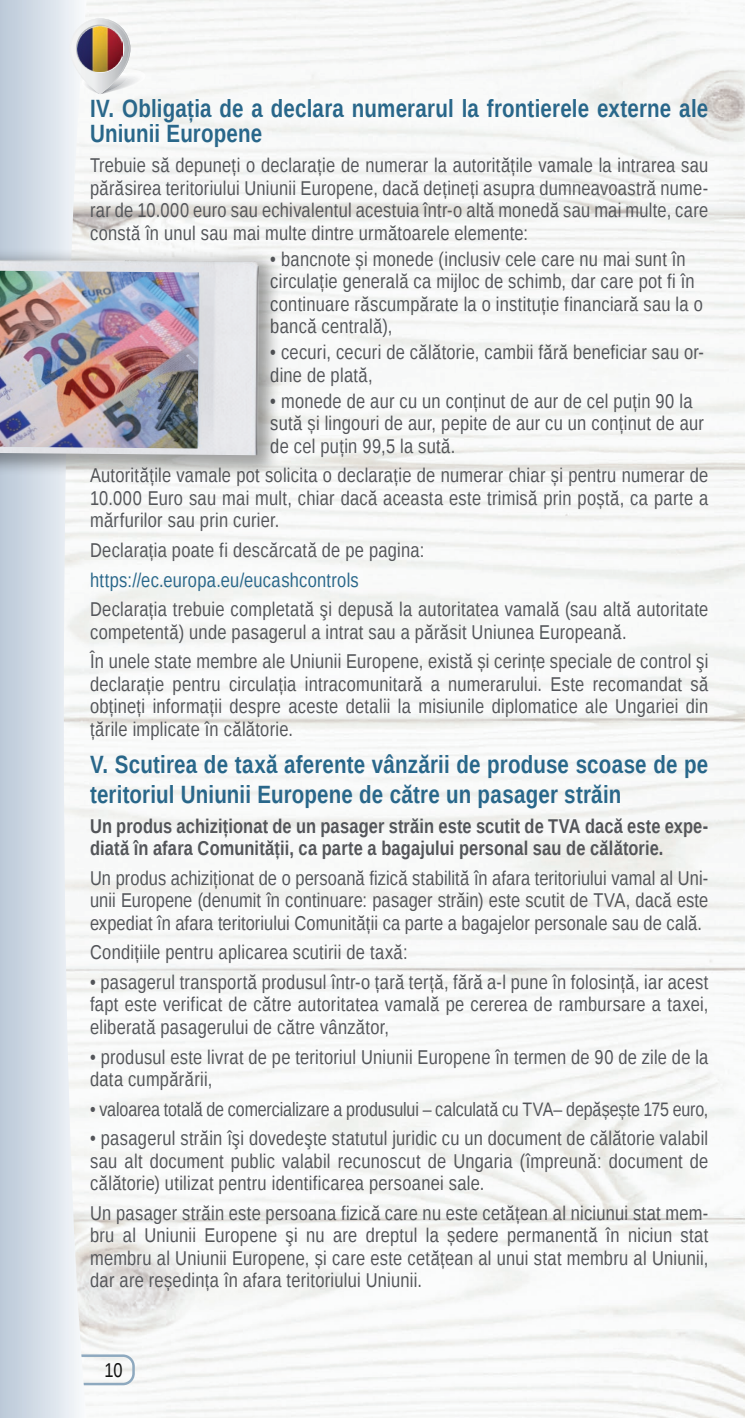
<style>
.page{position:relative;width:745px;height:1418px;background:#fff}
.page>*{position:absolute;margin:0;border:0;box-sizing:border-box;transform-origin:0 0}
.kenyérszöveg_PP{font:700 25px/25px "Liberation Sans Narrow";letter-spacing:.005em;color:#29678a}
.kenyérszöveg_PP-2{font:20px/22.5px "Liberation Sans Narrow";letter-spacing:.015em;color:#535559;text-align:justify}
.kenyérszöveg_PP-3{font:700 20px/22.5px "Liberation Sans Narrow";letter-spacing:.005em;color:#535559}
.kenyérszöveg_PP-4{font:20px "Liberation Sans Narrow";letter-spacing:.015em;color:#29678a}
.t1{font:20px "Liberation Sans Narrow";color:#111211}
.kenyérszöveg_PP-5{font:19.5px "Liberation Sans Narrow";letter-spacing:-.005em;color:#535559}
</style>
<div class="page">
<div style="left:0;top:1354px;width:135px;height:31px;border:2px solid #8ea9bf;border-radius:11px"></div>
<svg style="left:0;top:0;width:87px;height:1417px"></svg>
<img style="left:71px;top:20px;width:58px;height:74px">
<svg style="left:76px;top:25px;width:73px;height:69px"></svg>
<img style="left:77px;top:26px;width:46px;height:46px">
<div style="left:0;top:247px;width:282px;height:231px;background:#111211;opacity:.39"></div>
<img style="left:0;top:247px;width:262px;height:208px">
<img style="left:0;top:271px;width:199px;height:177px">
<p class="kenyérszöveg_PP" style="left:90px;top:96px;width:619px">IV. Obligația de a declara numerarul la frontierele externe ale<br>Uniunii Europene</p>
<p class="kenyérszöveg_PP-2" style="left:90px;top:155px;width:619px">Trebuie să depuneți o declarație de numerar la autoritățile vamale la intrarea sau părăsirea teritoriului Uniunii Europene, dacă dețineți asupra dumneavoastră nume&shy;rar de 10.000 euro sau echivalentul acestuia într-o altă monedă sau mai multe, care constă în unul sau mai multe dintre următoarele elemente:</p>
<p class="kenyérszöveg_PP-2" style="left:270px;top:248px;width:434px;text-align:left">• bancnote și monede (inclusiv cele care nu mai sunt în circulație generală ca mijloc de schimb, dar care pot fi în continuare răscumpărate la o instituție financiară sau la o bancă centrală),</p>
<p class="kenyérszöveg_PP-2" style="left:270px;top:342px;width:435px">• cecuri, cecuri de călătorie, cambii fără beneficiar sau or&shy;dine de plată,</p>
<p class="kenyérszöveg_PP-2" style="left:270px;top:390px;width:435px;text-align:left">• monede de aur cu un conținut de aur de cel puțin 90 la sută și lingouri de aur, pepite de aur cu un conținut de aur de cel puțin 99,5 la sută.</p>
<p class="kenyérszöveg_PP-2" style="left:90px;top:465px;width:619px">Autoritățile vamale pot solicita o declarație de numerar chiar și pentru numerar de 10.000 Euro sau mai mult, chiar dacă aceasta este trimisă prin poștă, ca parte a mărfurilor sau prin curier.</p>
<p class="kenyérszöveg_PP-2" style="left:90px;top:539px;width:336px">Declarația poate fi descărcată de pe pagina:</p>
<p class="kenyérszöveg_PP-4" style="left:90px;top:568px;width:270px">https://ec.europa.eu/eucashcontrols</p>
<p class="kenyérszöveg_PP-2" style="left:90px;top:599px;width:619px">Declarația trebuie completată şi depusă la autoritatea vamală (sau altă autoritate competentă) unde pasagerul a intrat sau a părăsit Uniunea Europeană.</p>
<p class="kenyérszöveg_PP-2" style="left:90px;top:651px;width:619px">În unele state membre ale Uniunii Europene, există și cerințe speciale de control şi declarație pentru circulația intracomunitară a numerarului. Este recomandat să obțineți informații despre aceste detalii la misiunile diplomatice ale Ungariei din țările implicate în călătorie.</p>
<p class="kenyérszöveg_PP" style="left:90px;top:749px;width:619px;line-height:30px">V. Scutirea de taxă aferente vânzării de produse scoase de pe teritoriul Uniunii Europene de către un pasager străin</p>
<p class="kenyérszöveg_PP-3" style="left:90px;top:814px;width:619px">Un produs achiziționat de un pasager străin este scutit de TVA dacă este expe&shy;diată în afara Comunității, ca parte a bagajului personal sau de călătorie.</p>
<p class="kenyérszöveg_PP-2" style="left:90px;top:867px;width:619px">Un produs achiziționat de o persoană fizică stabilită în afara teritoriului vamal al Uni&shy;unii Europene (denumit în continuare: pasager străin) este scutit de TVA, dacă este expediat în afara teritoriului Comunității ca parte a bagajelor personale sau de cală.</p>
<p class="kenyérszöveg_PP-2" style="left:90px;top:942px;width:319px">Condițiile pentru aplicarea scutirii de taxă:</p>
<p class="kenyérszöveg_PP-2" style="left:90px;top:971px;width:619px">• pasagerul transportă produsul într-o țară terță, fără a-l pune în folosință, iar acest fapt este verificat de către autoritatea vamală pe cererea de rambursare a taxei, eliberată pasagerului de către vânzător,</p>
<p class="kenyérszöveg_PP-2" style="left:90px;top:1046px;width:619px">• produsul este livrat de pe teritoriul Uniunii Europene în termen de 90 de zile de la data cumpărării,</p>
<p class="kenyérszöveg_PP-5" style="left:90px;top:1097px;width:619px">• valoarea totală de comercializare a produsului – calculată cu TVA– depășește 175 euro,</p>
<p class="kenyérszöveg_PP-2" style="left:90px;top:1127px;width:619px">• pasagerul străin îşi dovedeşte statutul juridic cu un document de călătorie valabil sau alt document public valabil recunoscut de Ungaria (împreună: document de călătorie) utilizat pentru identificarea persoanei sale.</p>
<p class="kenyérszöveg_PP-2" style="left:90px;top:1202px;width:619px">Un pasager străin este persoana fizică care nu este cetățean al niciunui stat mem&shy;bru al Uniunii Europene şi nu are dreptul la ședere permanentă în niciun stat membru al Uniunii Europene, și care este cetățean al unui stat membru al Uniunii, dar are reședința în afara teritoriului Uniunii.</p>
<p class="t1" style="left:104px;top:1358px;width:20px">10</p>
</div>
